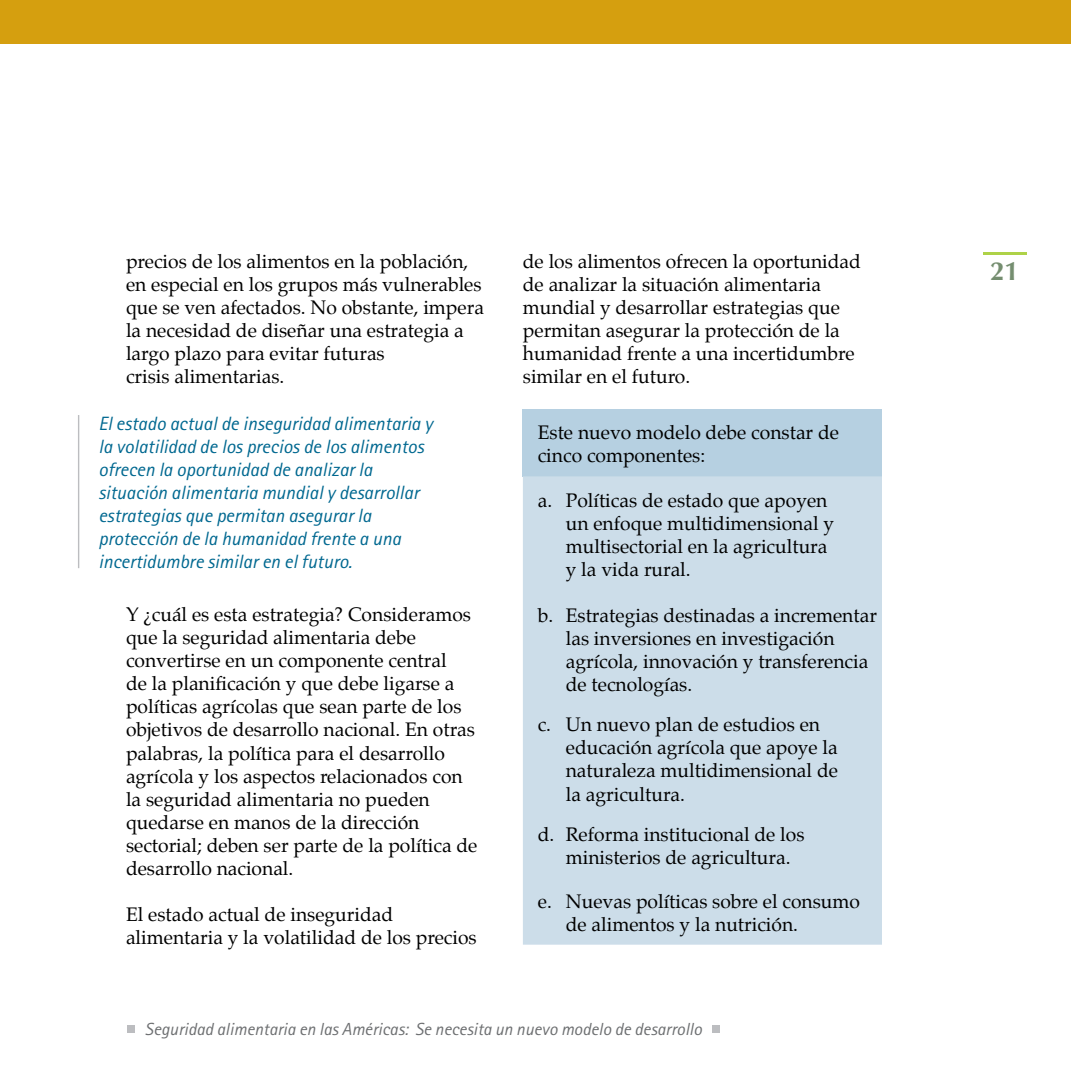
<style>
.page{position:relative;width:1071px;height:1071px;background:#fff}
.page>*{position:absolute;margin:0;border:0;box-sizing:border-box;transform-origin:0 0}
.t1{font:700 26.25px "Optima";color:#758e70}
.t2{font:19.25px/23.1px "Palatino";color:#000}
.t3{font:italic 19.25px/23.1px "Rotis Sans Serif";color:#006890}
.t4{font:italic 17.5px "Rotis Sans Serif";color:#6d6f71}
</style>
<div class="page">
<hr style="left:983px;top:252px;width:43px;height:3px;background:#aed248">
<div style="left:127px;top:1026px;width:7px;height:7px;background:#bcbdc0"></div>
<div style="left:713px;top:1026px;width:7px;height:7px;background:#bcbdc0"></div>
<div style="left:0;top:0;width:1071px;height:43px;background:#d59f0f"></div>
<div style="left:523px;top:409px;width:359px;height:67px;background:#b6d0e1"></div>
<div style="left:523px;top:476px;width:359px;height:469px;background:#ccdde9"></div>
<hr style="left:78px;top:415px;width:1px;height:153px;background:#bcbdc0">
<p class="t2" style="left:126px;top:250px;width:359px">precios de los alimentos en la población, en especial en los grupos más vulnerables que se ven afectados. No obstante, impera la necesidad de diseñar una estrategia a largo plazo para evitar futuras<br>crisis alimentarias.</p>
<p class="t3" style="left:98px;top:412px;width:336px">El estado actual de inseguridad alimentaria y la volatilidad de los precios de los alimentos ofrecen la oportunidad de analizar la situación alimentaria mundial y desarrollar estrategias que permitan asegurar la protección de la humanidad frente a una incertidumbre similar en el futuro.</p>
<p class="t2" style="left:126px;top:603px;width:353px">Y ¿cuál es esta estrategia? Consideramos que la seguridad alimentaria debe convertirse en un componente central<br>de la planificación y que debe ligarse a políticas agrícolas que sean parte de los objetivos de desarrollo nacional. En otras palabras, la política para el desarrollo agrícola y los aspectos relacionados con la seguridad alimentaria no pueden quedarse en manos de la dirección sectorial; deben ser parte de la política de desarrollo nacional.</p>
<p class="t2" style="left:126px;top:903px;width:352px">El estado actual de inseguridad alimentaria y la volatilidad de los precios</p>
<p class="t2" style="left:523px;top:250px;width:340px">de los alimentos ofrecen la oportunidad de analizar la situación alimentaria mundial y desarrollar estrategias que permitan asegurar la protección de la humanidad frente a una incertidumbre similar en el futuro.</p>
<p class="t2" style="left:538px;top:421px;width:303px">Este nuevo modelo debe constar de cinco componentes:</p>
<p class="t2" style="left:566px;top:489px;width:270px;text-indent:-28px">a. Políticas de estado que apoyen un enfoque multidimensional y multisectorial en la agricultura y la vida rural.</p>
<p class="t2" style="left:566px;top:604px;width:313px;text-indent:-28px">b. Estrategias destinadas a incrementar las inversiones en investigación agrícola, innovación y transferencia de tecnologías.</p>
<p class="t2" style="left:566px;top:713px;width:274px;text-indent:-28px">c. Un nuevo plan de estudios en educación agrícola que apoye la naturaleza multidimensional de la agricultura.</p>
<p class="t2" style="left:566px;top:822px;width:240px;text-indent:-28px">d. Reforma institucional de los ministerios de agricultura.</p>
<p class="t2" style="left:566px;top:890px;width:296px;text-indent:-28px">e. Nuevas políticas sobre el consumo de alimentos y la nutrición.</p>
<p class="t4" style="left:145px;top:1018px;width:558px">Seguridad alimentaria en las Américas: Se necesita un nuevo modelo de desarrollo</p>
<h1 class="t1" style="left:990px;top:256px;width:31px">21</h1>
</div>
